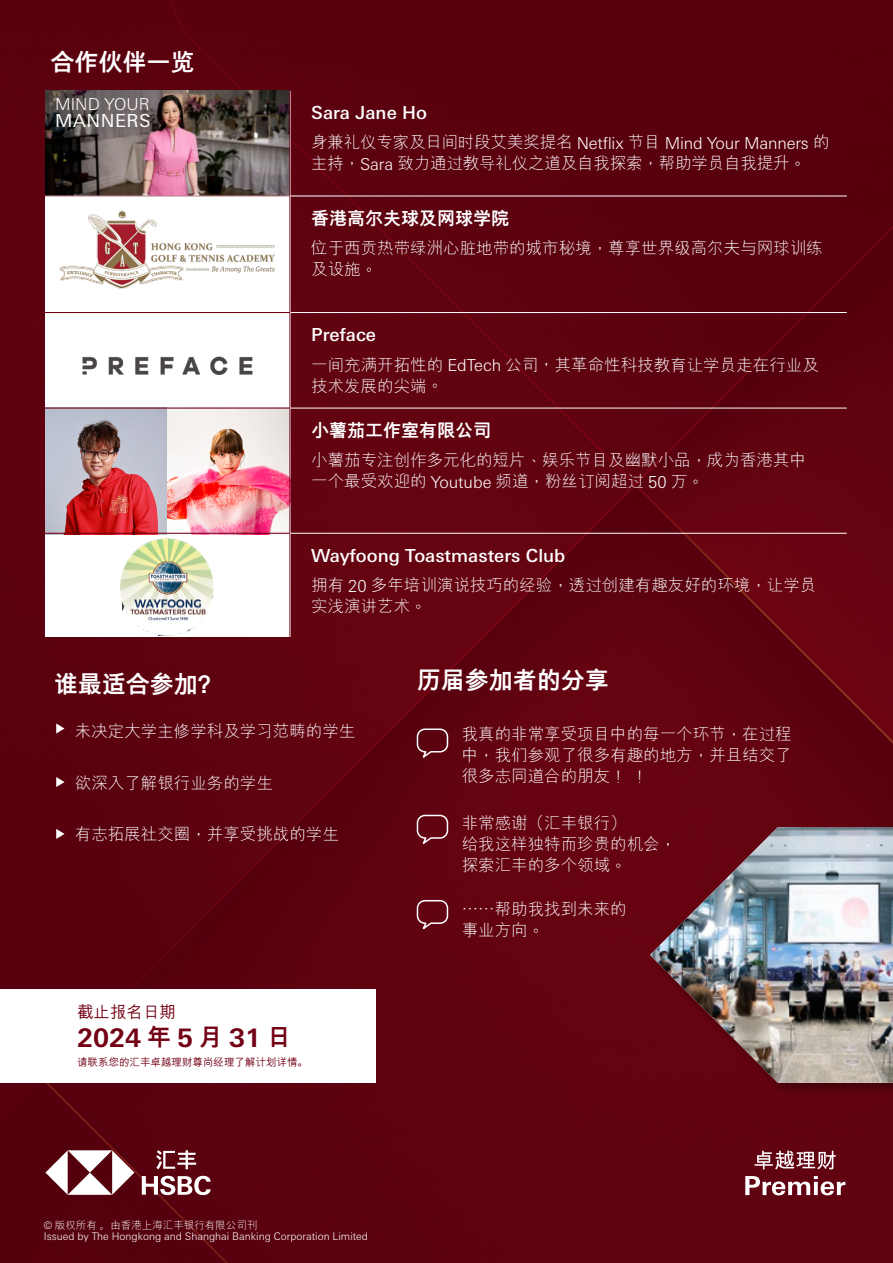
<style>
.page{position:relative;width:893px;height:1263px;background:#5d0310}
.page>*{position:absolute;margin:0;border:0;box-sizing:border-box;transform-origin:0 0}
.t1{font:700 25.5px "Univers Nextfor HSBC";color:#730014}
.t2{font:800 24px "M Hei PR Cfor HSBC";color:#fff}
.t3{font:500 18px "Univers Nextfor HSBC";color:#fff}
.t4{font:800 18px "M Hei PR Cfor HSBC";color:#fff}
.t5{font:18px "Univers Nextfor HSBC";letter-spacing:.03em;color:#fff}
.t6{font:300 16.5px/21px "M Hei PR Cfor HSBC";color:#fff}
.t7{font:300 16.5px "Univers Nextfor HSBC";letter-spacing:-.01em;color:#fff}
.t8{font:500 16.5px "M Hei PR Cfor HSBC";color:#730014}
.t9{font:300 10.5px "Univers Nextfor HSBC";color:#fff}
.t10{font:500 10.5px "M Hei PR Cfor HSBC";color:#730014}
.t11{font:300 10.5px "M Hei PR Cfor HSBC";color:#fff}
.s1{font-family:"M Hei PR Cfor HSBC"}
.s2{font-family:"M Hei H Kfor HSBC"}
.s3{font-family:"Univers Nextfor HSBC"}
.s4{font-family:"M Hei PR Cfor HSBC";font-weight:800;font-size:24px}
</style>
<div class="page">
<div style="left:45px;top:91px;width:245px;height:546px;background:#fff"></div>
<div style="left:0;top:989px;width:375px;height:94px;background:#fff"></div>
<svg style="left:56px;top:723px;width:9px;height:10px"></svg>
<svg style="left:56px;top:777px;width:9px;height:10px"></svg>
<svg style="left:56px;top:829px;width:9px;height:10px"></svg>
<div style="left:649px;top:825px;width:244px;height:272px;background:#000;opacity:.3"></div>
<img style="left:650px;top:827px;width:243px;height:256px">
<svg style="left:416px;top:728px;width:33px;height:30px"></svg>
<svg style="left:416px;top:814px;width:33px;height:30px"></svg>
<svg style="left:416px;top:900px;width:33px;height:30px"></svg>
<img style="left:45px;top:409px;width:244px;height:124px">
<img style="left:45px;top:90px;width:244px;height:105px">
<svg style="left:45px;top:1150px;width:89px;height:45px"></svg>
<svg style="left:142px;top:1176px;width:69px;height:19px"></svg>
<svg style="left:156px;top:1150px;width:40px;height:19px"></svg>
<svg style="left:745px;top:1176px;width:100px;height:19px"></svg>
<svg style="left:754px;top:1150px;width:82px;height:19px"></svg>
<hr style="left:289px;top:90px;width:1px;height:106px;background:#730014">
<hr style="left:289px;top:196px;width:1px;height:116px;background:#730014">
<hr style="left:45px;top:312px;width:245px;height:1px;background:#730014">
<hr style="left:289px;top:313px;width:1px;height:94px;background:#730014">
<hr style="left:45px;top:407px;width:245px;height:2px;background:#730014">
<hr style="left:289px;top:409px;width:1px;height:124px;background:#730014">
<hr style="left:45px;top:533px;width:245px;height:1px;background:#730014">
<hr style="left:289px;top:534px;width:1px;height:104px;background:#730014">
<hr style="left:45px;top:195px;width:244px;height:1px;background:#b98089">
<hr style="left:290px;top:196px;width:557px;height:1px;background:#fff">
<hr style="left:290px;top:408px;width:557px;height:1px;background:#fff">
<hr style="left:290px;top:312px;width:557px;height:1px;background:#fff">
<hr style="left:290px;top:533px;width:557px;height:1px;background:#fff">
<img style="left:59px;top:210px;width:216px;height:79px">
<img style="left:82px;top:356px;width:171px;height:19px">
<img style="left:120px;top:538px;width:94px;height:98px">
<h2 class="t2" style="left:50px;top:49px;width:146px">合作伙伴一览</h2>
<p class="t7" style="left:55px;top:93px;width:96px">MIND YOUR</p>
<p class="t5" style="left:55px;top:107px;width:97px">MANNERS</p>
<p class="t3" style="left:311px;top:99px;width:117px">Sara Jane Ho</p>
<p class="t7" style="left:311px;top:131px;width:520px"><span class="s1">身兼礼仪专家及日间时段艾美奖提名</span> Netflix <span class="s1">节目</span> Mind Your Manners <span class="s1">的</span></p>
<p class="t6" style="left:311px;top:153px;width:496px">主持<span class="s2">，</span><span class="s3">Sara</span> 致力通过教导礼仪之道及自我探索<span class="s2">，</span>帮助学员自我提升<span class="s2">。</span></p>
<p class="t4" style="left:311px;top:208px;width:199px">香港高尔夫球及网球学院</p>
<p class="t6" style="left:311px;top:238px;width:513px">位于西贡热带绿洲心脏地带的城市秘境<span class="s2">，</span>尊享世界级高尔夫与网球训练及设施<span class="s2">。</span></p>
<p class="t3" style="left:311px;top:322px;width:66px">Preface</p>
<p class="t6" style="left:311px;top:354px;width:509px">一间充满开拓性的 <span class="s3">EdTech</span> 公司<span class="s2">，</span>其革命性科技教育让学员走在行业及技术发展的尖端<span class="s2">。</span></p>
<p class="t4" style="left:311px;top:420px;width:181px">小薯茄工作室有限公司</p>
<p class="t6" style="left:311px;top:450px;width:496px">小薯茄专注创作多元化的短片<span class="s2">、</span>娱乐节目及幽默小品<span class="s2">，</span>成为香港其中一个最受欢迎的 <span class="s3">Youtube</span> 频道<span class="s2">，</span>粉丝订阅超过 <span class="s3">50</span> 万<span class="s2">。</span></p>
<p class="t3" style="left:311px;top:542px;width:256px">Wayfoong Toastmasters Club</p>
<p class="t6" style="left:311px;top:575px;width:507px">拥有 <span class="s3">20</span> 多年培训演说技巧的经验<span class="s2">，</span>透过创建有趣友好的环境<span class="s2">，</span>让学员实浅演讲艺术<span class="s2">。</span></p>
<h2 class="t2" style="left:54px;top:670px;width:170px">谁最适合参加？</h2>
<p class="t6" style="left:75px;top:721px;width:282px">未决定大学主修学科及学习范畴的学生</p>
<p class="t6" style="left:75px;top:772px;width:200px">欲深入了解银行业务的学生</p>
<p class="t6" style="left:75px;top:824px;width:266px">有志拓展社交圈<span class="s2">，</span>并享受挑战的学生</p>
<p class="t8" style="left:77px;top:1003px;width:101px">截止报名日期</p>
<h1 class="t1" style="left:77px;top:1020px;width:216px">2024<span class="s4">年</span>5<span class="s4">月</span>31<span class="s4">日</span></h1>
<p class="t10" style="left:77px;top:1056px;width:232px">请联系您的汇丰卓越理财尊尚经理了解计划详情。</p>
<h2 class="t2" style="left:417px;top:666px;width:193px">历届参加者的分享</h2>
<p class="t6" style="left:462px;top:724px;width:331px;text-align:justify">我真的非常享受项目中的每一个环节<span class="s2">，</span>在过程中<span class="s2">，</span>我们参观了很多有趣的地方<span class="s2">，</span>并且结交了很多志同道合的朋友<span class="s2">！ ！</span></p>
<p class="t6" style="left:462px;top:813px;width:216px">非常感谢（汇丰银行）<br>给我这样独特而珍贵的机会<span class="s2">，</span>探索汇丰的多个领域<span class="s2">。</span></p>
<p class="t6" style="left:462px;top:898px;width:166px">……帮助我找到未来的事业方向<span class="s2">。</span></p>
<p class="t11" style="left:44px;top:1219px;width:215px">© 版权所有 。由香港上海汇丰银行有限公司刊</p>
<p class="t9" style="left:44px;top:1229px;width:325px">Issued by The Hongkong and Shanghai Banking Corporation Limited</p>
</div>
